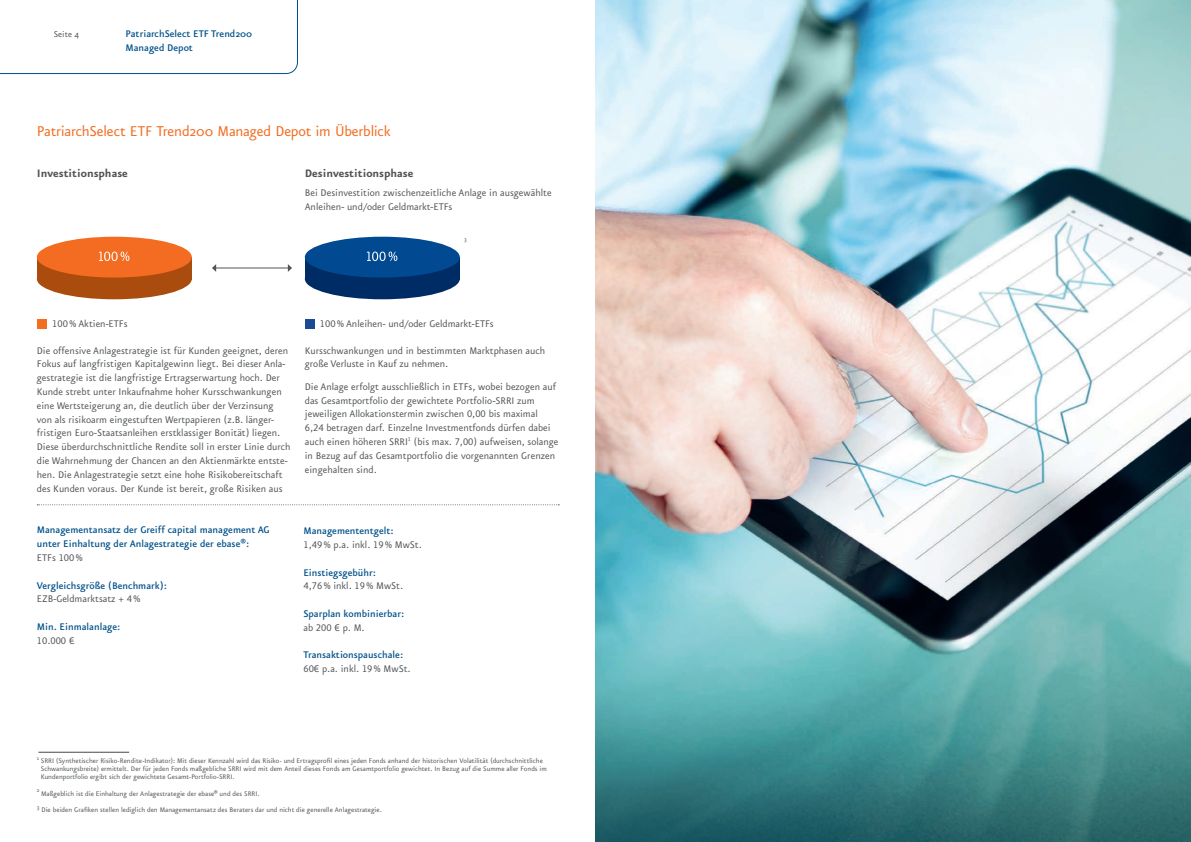
<style>
.page{position:relative;width:1191px;height:842px;background:#fff}
.page>*{position:absolute;margin:0;border:0;box-sizing:border-box;transform-origin:0 0}
.t1{font:17px "Eureka Sans OT";letter-spacing:-.015em;color:#f36c21}
.t2{font:700 13px "Eureka Sans OT";color:#505356}
.t3{font:11.5px/13.8px "Eureka Sans OT";color:#525557}
.t4{font:500 11.5px/14px "Eureka Sans OT";color:#00518a}
.t5{font:10px "Eureka Sans OT";color:#525557}
.t6{font:8px/8px "Eureka Sans OT";color:#525557}
.t7{font:6.7px "Eureka Sans OT";color:#525557}
</style>
<div class="page">
<svg style="left:0;top:0;width:298px;height:74px"></svg>
<svg style="left:37px;top:504px;width:522px;height:1px"></svg>
<hr style="left:38px;top:752px;width:91px;height:1px;background:#46484a">
<hr style="left:216px;top:267px;width:72px;height:1px;background:#525557">
<svg style="left:212px;top:264px;width:4px;height:8px"></svg>
<svg style="left:288px;top:264px;width:4px;height:8px"></svg>
<div style="left:37px;top:319px;width:10px;height:9px;background:#f36e21"></div>
<div style="left:305px;top:319px;width:9px;height:9px;background:#1b4b95"></div>
<div style="left:305px;top:258px;width:155px;height:41px;background:#002c65;border-radius:50%"></div>
<svg style="left:305px;top:237px;width:155px;height:41px"></svg>
<div style="left:37px;top:258px;width:155px;height:41px;background:#aa4c0e;border-radius:50%"></div>
<svg style="left:37px;top:237px;width:155px;height:41px"></svg>
<img style="left:595px;top:0;width:596px;height:842px">
<p class="t5" style="left:54px;top:28px;width:27px">Seite 4</p>
<p class="t4" style="left:125px;top:27px;width:128px">PatriarchSelect ETF Trend200<br>Managed Depot</p>
<h1 class="t1" style="left:37px;top:121px;width:355px">PatriarchSelect ETF Trend200 Managed Depot im Überblick</h1>
<p class="t2" style="left:37px;top:166px;width:92px">Investitionsphase</p>
<p class="t2" style="left:305px;top:166px;width:110px">Desinvestitionsphase</p>
<p class="t3" style="left:305px;top:186px;width:248px">Bei Desinvestition zwischenzeitliche Anlage in ausgewählte<br>Anleihen- und/oder Geldmarkt-ETFs</p>
<p class="t7" style="left:464px;top:235px;width:4px">3</p>
<p class="t3" style="left:52px;top:317px;width:77px">100% Aktien-ETFs</p>
<p class="t3" style="left:320px;top:317px;width:175px">100% Anleihen- und/oder Geldmarkt-ETFs</p>
<p class="t3" style="left:37px;top:344px;width:255px">Die offensive Anlagestrategie ist für Kunden geeignet, deren Fokus auf langfristigen Kapitalgewinn liegt. Bei dieser Anla&shy;gestrategie ist die langfristige Ertragserwartung hoch. Der Kunde strebt unter Inkaufnahme hoher Kursschwankungen eine Wertsteigerung an, die deutlich über der Verzinsung von als risikoarm eingestuften Wertpapieren (z.B. länger&shy;fristigen Euro-Staatsanleihen erstklassiger Bonität) liegen.<br>Diese überdurchschnittliche Rendite soll in erster Linie durch die Wahrnehmung der Chancen an den Aktienmärkte entste&shy;hen. Die Anlagestrategie setzt eine hohe Risikobereitschaft des Kunden voraus. Der Kunde ist bereit, große Risiken aus</p>
<p class="t4" style="left:37px;top:523px;width:234px">Managementansatz der Greiff capital management AG unter Einhaltung der Anlagestrategie der ebase®:</p>
<p class="t3" style="left:37px;top:551px;width:47px">ETFs 100%</p>
<p class="t4" style="left:37px;top:578px;width:131px">Vergleichsgröße (Benchmark):</p>
<p class="t3" style="left:37px;top:592px;width:105px">EZB-Geldmarktsatz + 4%</p>
<p class="t4" style="left:37px;top:620px;width:85px">Min. Einmalanlage:</p>
<p class="t3" style="left:37px;top:634px;width:39px">10.000 €</p>
<p class="t3" style="left:305px;top:344px;width:242px">Kursschwankungen und in bestimmten Marktphasen auch große Verluste in Kauf zu nehmen.</p>
<p class="t3" style="left:305px;top:380px;width:255px">Die Anlage erfolgt ausschließlich in ETFs, wobei bezogen auf das Gesamtportfolio der gewichtete Portfolio-SRRI zum jeweiligen Allokationstermin zwischen 0,00 bis maximal 6,24 betragen darf. Einzelne Investmentfonds dürfen dabei auch einen höheren SRRI<sup>1</sup> (bis max. 7,00) aufweisen, solange in Bezug auf das Gesamtportfolio die vorgenannten Grenzen eingehalten sind.</p>
<p class="t4" style="left:303px;top:524px;width:92px">Managemententgelt:</p>
<p class="t3" style="left:303px;top:538px;width:120px">1,49% p.a. inkl. 19% MwSt.</p>
<p class="t4" style="left:303px;top:565px;width:74px">Einstiegsgebühr:</p>
<p class="t3" style="left:303px;top:579px;width:101px">4,76% inkl. 19% MwSt.</p>
<p class="t4" style="left:303px;top:607px;width:102px">Sparplan kombinierbar:</p>
<p class="t3" style="left:303px;top:621px;width:63px">ab 200 € p. M.</p>
<p class="t4" style="left:303px;top:648px;width:101px">Transaktionspauschale:</p>
<p class="t3" style="left:303px;top:662px;width:109px">60€ p.a. inkl. 19% MwSt.</p>
<p class="t7" style="left:37px;top:754px;width:4px">1</p>
<p class="t6" style="left:41px;top:757px;width:507px">SRRI (Synthetischer Risiko-Rendite-Indikator): Mit dieser Kennzahl wird das Risiko- und Ertragsprofil eines jeden Fonds anhand der historischen Volatilität (durchschnittliche<br>Schwankungsbreite) ermittelt. Der für jeden Fonds maßgebliche SRRI wird mit dem Anteil dieses Fonds am Gesamtportfolio gewichtet. In Bezug auf die Summe aller Fonds im<br>Kundenportfolio ergibt sich der gewichtete Gesamt-Portfolio-SRRI.</p>
<p class="t7" style="left:37px;top:786px;width:4px">2</p>
<p class="t6" style="left:41px;top:790px;width:220px">Maßgeblich ist die Einhaltung der Anlagestrategie der ebase® und des SRRI.</p>
<p class="t7" style="left:37px;top:803px;width:4px">3</p>
<p class="t6" style="left:41px;top:806px;width:342px">Die beiden Grafiken stellen lediglich den Managementansatz des Beraters dar und nicht die generelle Anlagestrategie.</p>
</div>
